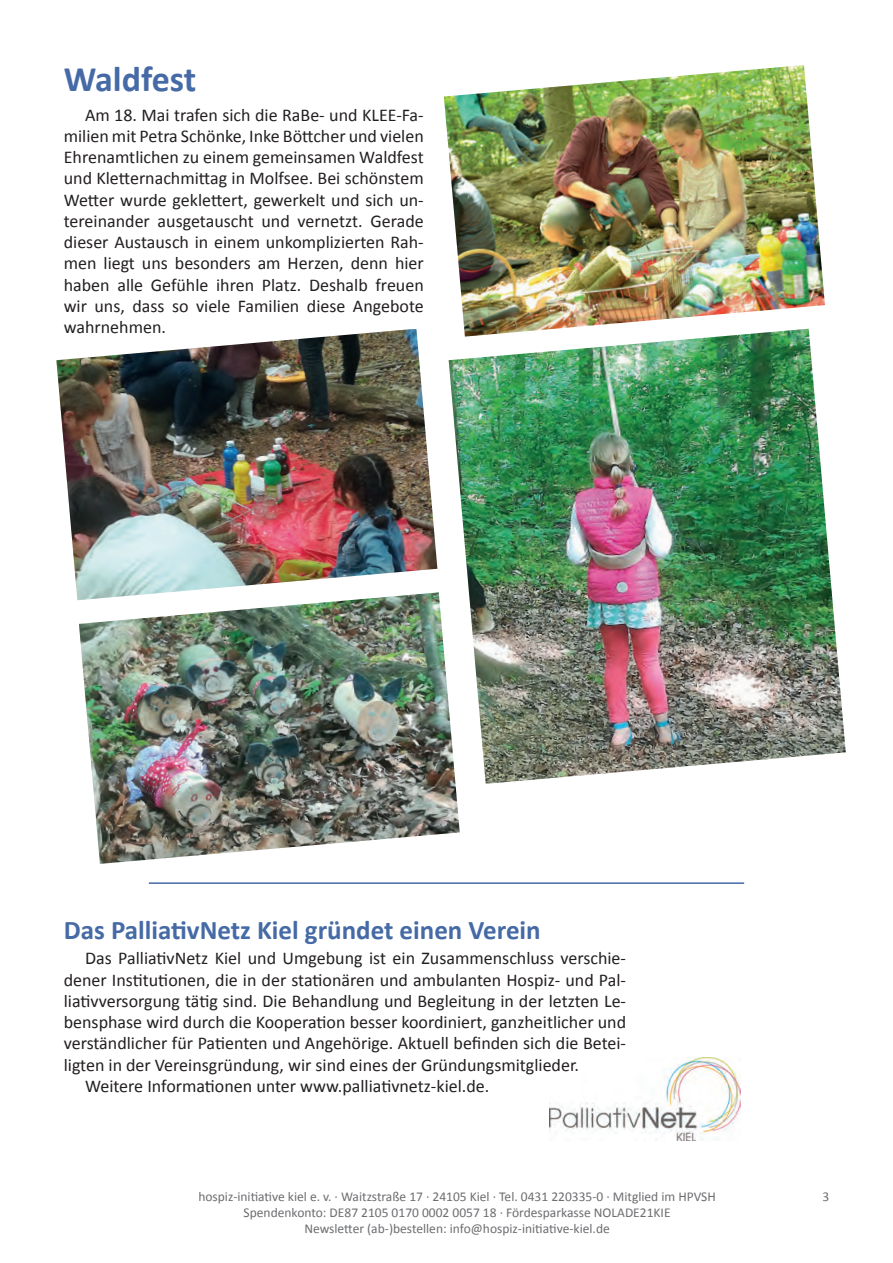
<style>
.page{position:relative;width:893px;height:1263px;background:#fff}
.page>*{position:absolute;margin:0;border:0;box-sizing:border-box;transform-origin:0 0}
.Überschrift_1{font:700 36px "Calibri";color:#456aa6}
.Überschrift_2{font:700 27px "Calibri";color:#456aa6}
.Fließtext{font:18px/21.3px "Calibri";color:#231f20;text-align:justify}
.t1{font:13.5px/16.2px "Calibri";color:#6c6d70;text-align:center}
</style>
<div class="page">
<img style="left:549px;top:1058px;width:192px;height:83px">
<img style="left:444px;top:65px;width:381px;height:264px">
<img style="left:449px;top:329px;width:397px;height:455px">
<img style="left:56px;top:329px;width:381px;height:271px">
<img style="left:79px;top:592px;width:381px;height:272px">
<hr style="left:149px;top:882px;width:595px;height:2px;background:#456aa6">
<p class="Überschrift_1" style="left:64px;top:56px;width:134px">Waldfest</p>
<p class="Fließtext" style="left:64px;top:104px;width:362px;text-indent:21px">Am 18. Mai trafen sich die RaBe- und KLEE-Fa&shy;milien mit Petra Schönke, Inke Böttcher und vielen Ehrenamtlichen zu einem gemeinsamen Waldfest und Kletternachmittag in Molfsee. Bei schönstem Wetter wurde geklettert, gewerkelt und sich un&shy;tereinander ausgetauscht und vernetzt. Gerade dieser Austausch in einem unkomplizierten Rah&shy;men liegt uns besonders am Herzen, denn hier haben alle Gefühle ihren Platz. Deshalb freuen wir uns, dass so viele Familien diese Angebote wahrnehmen.</p>
<p class="Überschrift_2" style="left:64px;top:912px;width:478px">Das PalliativNetz Kiel gründet einen Verein</p>
<p class="Fließtext" style="left:64px;top:948px;width:564px;text-indent:21px">Das PalliativNetz Kiel und Umgebung ist ein Zusammenschluss verschie&shy;dener Institutionen, die in der stationären und ambulanten Hospiz- und Pal&shy;liativversorgung tätig sind. Die Behandlung und Begleitung in der letzten Le&shy;bensphase wird durch die Kooperation besser koordiniert, ganzheitlicher und verständlicher für Patienten und Angehörige. Aktuell befinden sich die Betei&shy;ligten in der Vereinsgründung, wir sind eines der Gründungsmitglieder.</p>
<p class="Fließtext" style="left:85px;top:1075px;width:406px">Weitere Informationen unter www.palliativnetz-kiel.de.</p>
<p class="t1" style="left:198px;top:1188px;width:519px">hospiz-initiative kiel e. v. · Waitzstraße 17 · 24105 Kiel · Tel. 0431 220335-0 · Mitglied im HPVSH<br>Spendenkonto: DE87 2105 0170 0002 0057 18 · Fördesparkasse NOLADE21KIE<br>Newsletter (ab-)bestellen: info@hospiz-initiative-kiel.de</p>
<p class="t1" style="left:822px;top:1188px;width:8px">3</p>
</div>
